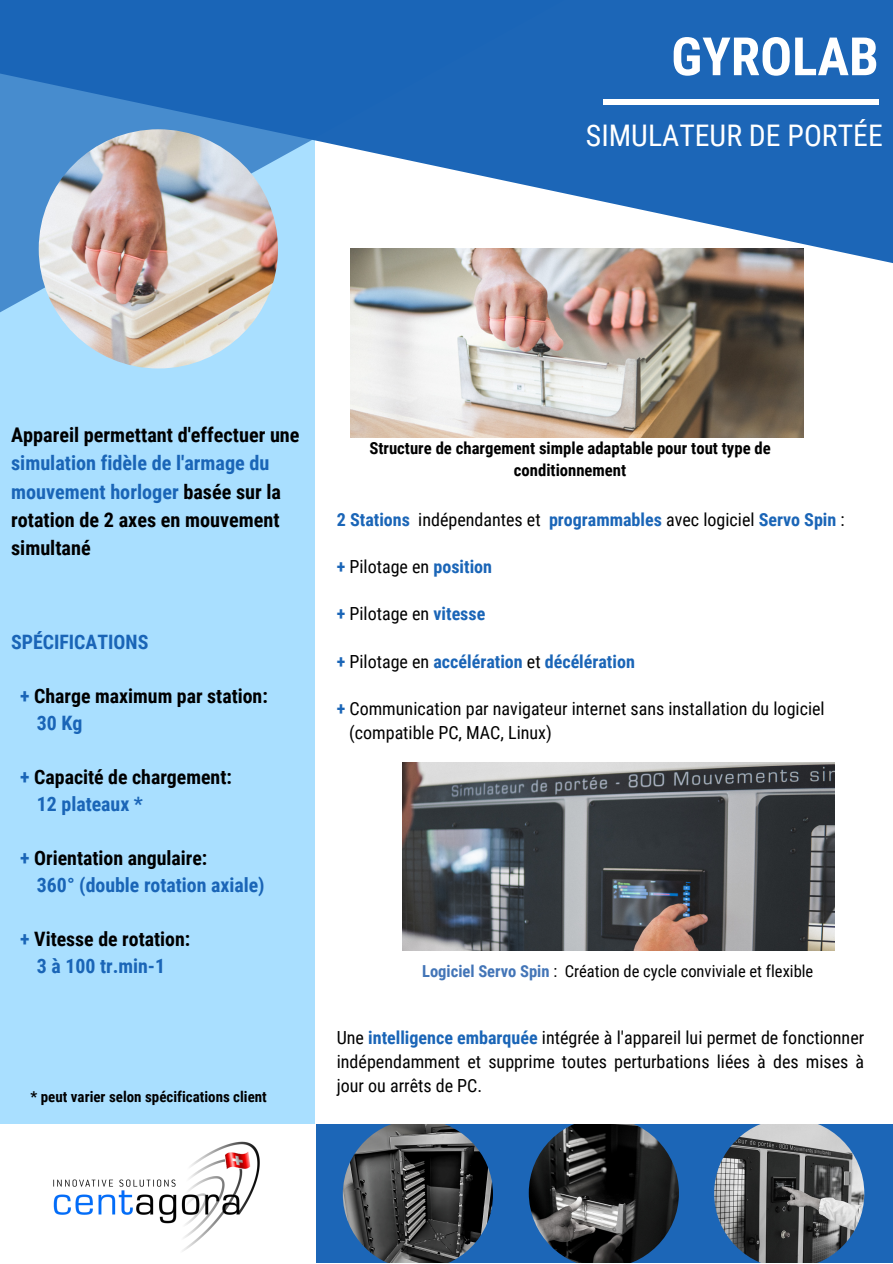
<style>
.page{position:relative;width:893px;height:1264px;background:#fff}
.page>*{position:absolute;margin:0;border:0;box-sizing:border-box;transform-origin:0 0}
.t1{font:700 52.95px "Roboto Condensed";color:#fff}
.t2{font:29.7px "Roboto Condensed";color:#fff}
.t3{font:700 20.25px/28px "Roboto Condensed";color:#000}
.t4{font:700 19.8px "Roboto Condensed";color:#000}
.t5{font:700 19.8px "Roboto Condensed";color:#1a65b7}
.t6{font:18px/23.5px "Roboto Condensed";color:#000;text-align:justify}
.t7{font:700 18px "Roboto Condensed";color:#1a65b7}
.t8{font:700 16.65px/22.5px "Roboto Condensed";color:#000;text-align:center}
.t9{font:16.5px "Roboto Condensed";color:#000}
.t10{font:700 15px "Roboto Condensed";color:#000}
.s1{color:#1a65b7}
.s2{font-weight:400;color:#000}
.s3{font-weight:700;color:#1a65b7}
.s4{font-weight:700;color:#4375b7}
</style>
<div class="page">
<div style="left:0;top:0;width:315px;height:1262px;background:#a9dfff"></div>
<svg style="left:0;top:0;width:892px;height:326px;fill:#1c66b7"></svg>
<img style="left:39px;top:129px;width:239px;height:239px;border-radius:50%">
<div style="left:602px;top:99px;width:276px;height:6px;background:#fff"></div>
<img style="left:402px;top:762px;width:432px;height:188px">
<div style="left:0;top:1124px;width:316px;height:138px;background:#fff"></div>
<img style="left:53px;top:1141px;width:207px;height:111px">
<div style="left:316px;top:1123px;width:576px;height:139px;background:#1a65b7"></div>
<img style="left:343px;top:1123px;width:150px;height:139px">
<img style="left:528px;top:1123px;width:151px;height:139px">
<img style="left:714px;top:1123px;width:150px;height:139px">
<img style="left:351px;top:249px;width:452px;height:189px">
<p class="t1" style="left:671px;top:26px;width:209px">GYROLAB</p>
<p class="t2" style="left:586px;top:118px;width:298px">SIMULATEUR DE PORTÉE</p>
<p class="t3" style="left:11px;top:421px;width:290px">Appareil permettant d'effectuer une <span class="s1">simulation fidèle de l'armage du mouvement horloger</span> basée sur la rotation de 2 axes en mouvement simultané</p>
<p class="t5" style="left:11px;top:630px;width:139px">SPÉCIFICATIONS</p>
<p class="t4" style="left:20px;top:684px;width:249px"><span class="s1">+</span> Charge maximum par station:</p>
<p class="t5" style="left:37px;top:711px;width:47px">30 Kg</p>
<p class="t4" style="left:20px;top:765px;width:213px"><span class="s1">+</span> Capacité de chargement:</p>
<p class="t5" style="left:37px;top:792px;width:107px">12 plateaux *</p>
<p class="t4" style="left:20px;top:846px;width:188px"><span class="s1">+</span> Orientation angulaire:</p>
<p class="t5" style="left:37px;top:873px;width:229px">360° (double rotation axiale)</p>
<p class="t4" style="left:20px;top:927px;width:171px"><span class="s1">+</span> Vitesse de rotation:</p>
<p class="t5" style="left:37px;top:954px;width:130px">3 à 100 tr.min-1</p>
<p class="t10" style="left:31px;top:1087px;width:238px">* peut varier selon spécifications client</p>
<p class="t8" style="left:369px;top:436px;width:403px">Structure de chargement simple adaptable pour tout type de conditionnement</p>
<p class="t7" style="left:337px;top:509px;width:509px">2 Stations <span class="s2">indépendantes et</span> programmables <span class="s2">avec logiciel</span> Servo Spin <span class="s2">:</span></p>
<p class="t6" style="left:337px;top:555px;width:157px"><span class="s3">+</span> Pilotage en <span class="s3">position</span></p>
<p class="t6" style="left:337px;top:602px;width:150px"><span class="s3">+</span> Pilotage en <span class="s3">vitesse</span></p>
<p class="t7" style="left:337px;top:651px;width:299px">+ <span class="s2">Pilotage en</span> accélération <span class="s2">et</span> décélération</p>
<p class="t6" style="left:337px;top:697px;width:489px"><span class="s3">+</span> Communication par navigateur internet sans installation du logiciel</p>
<p class="t6" style="left:349px;top:720px;width:204px">(compatible PC, MAC, Linux)</p>
<p class="t9" style="left:422px;top:961px;width:392px"><span class="s4">Logiciel Servo Spin</span> : Création de cycle conviviale et flexible</p>
<p class="t6" style="left:337px;top:1026px;width:529px">Une <span class="s3">intelligence embarquée</span> intégrée à l'appareil lui permet de fonctionner indépendamment et supprime toutes perturbations liées à des mises à jour ou arrêts de PC.</p>
</div>
